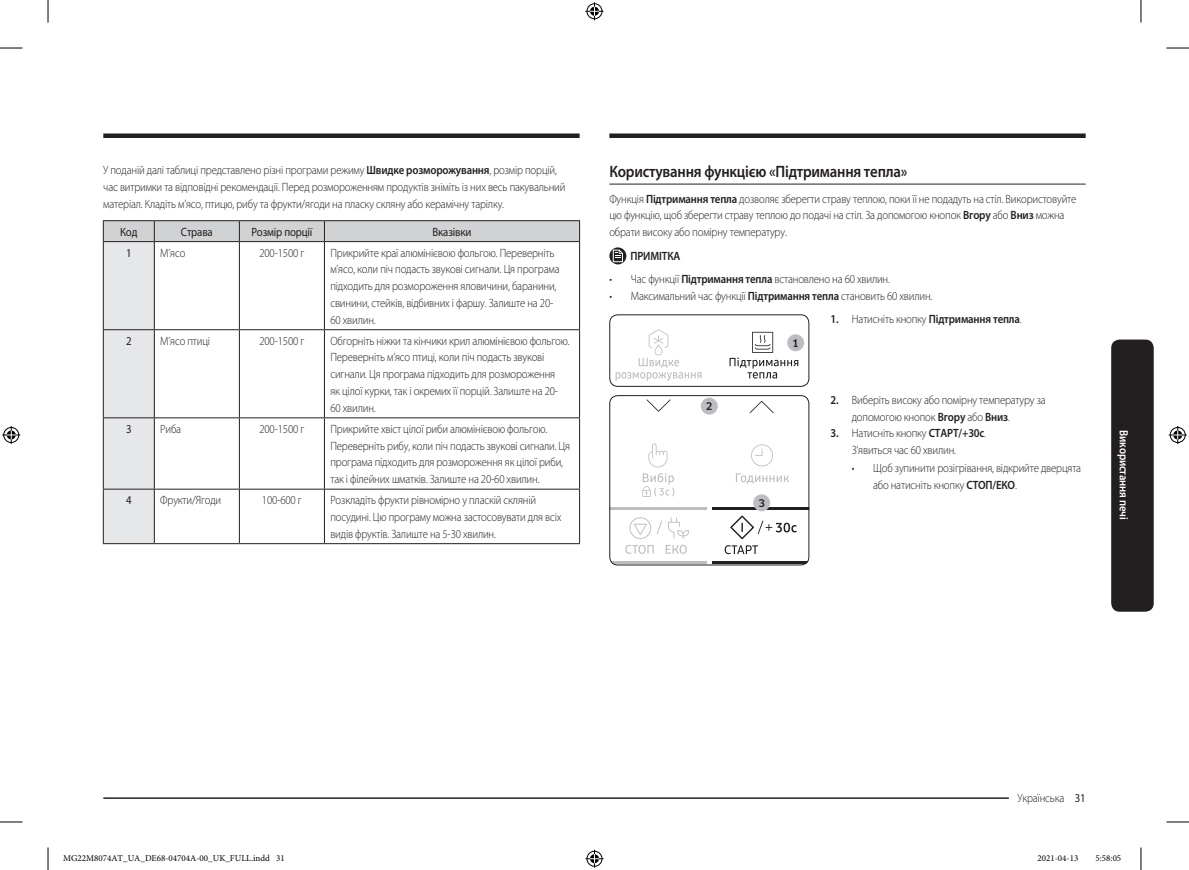
<style>
.page{position:relative;width:1189px;height:870px;background:#fff}
.page>*{position:absolute;margin:0;border:0;box-sizing:border-box;transform-origin:0 0}
.t1{font:600 16.5px "Myriad Pro";letter-spacing:-.015em;color:#231f20;scale:.9 1}
.t2{font:300 12px/16.8px "Myriad Pro";letter-spacing:-.015em;color:#231f20;scale:.9 1}
.t3{font:600 12px "Myriad Pro";letter-spacing:-.015em;color:#231f20;scale:.9 1}
.t4{font:12px "Myriad Pro";letter-spacing:-.015em;color:#231f20;scale:.9 1}
.t5{font:600 12px "Myriad Pro";letter-spacing:-.015em;color:#fff;scale:.9 1}
.t6{font:500 10.35px "Samsung Clan Pro";color:#231f20}
.t7{font:9px "Minion Pro";color:#000}
.s1{font-weight:600}
.s2{font-weight:300}
.s3{font-weight:400}
</style>
<div class="page">
<div style="left:103px;top:133px;width:477px;height:5px;background:#231f20"></div>
<div style="left:609px;top:133px;width:476px;height:5px;background:#231f20"></div>
<hr style="left:103px;top:797px;width:950px;height:2px;background:#231f20">
<div style="left:1009px;top:791px;width:59px;height:15px;background:#fff"></div>
<div style="left:1111px;top:340px;width:43px;height:272px;background:#231f20;border-radius:9px"></div>
<hr style="left:103px;top:220px;width:51px;height:1px;background:#231f20">
<hr style="left:154px;top:220px;width:85px;height:1px;background:#231f20">
<hr style="left:239px;top:220px;width:85px;height:1px;background:#231f20">
<hr style="left:324px;top:220px;width:256px;height:1px;background:#231f20">
<svg style="left:103px;top:221px;width:477px;height:322px"></svg>
<hr style="left:103px;top:241px;width:51px;height:1px;background:#231f20">
<hr style="left:103px;top:242px;width:1px;height:87px;background:#231f20">
<hr style="left:154px;top:241px;width:85px;height:1px;background:#231f20">
<hr style="left:154px;top:242px;width:1px;height:87px;background:#231f20">
<hr style="left:239px;top:241px;width:85px;height:1px;background:#231f20">
<hr style="left:239px;top:242px;width:1px;height:87px;background:#231f20">
<hr style="left:324px;top:241px;width:256px;height:1px;background:#231f20">
<hr style="left:324px;top:242px;width:1px;height:87px;background:#231f20">
<hr style="left:579px;top:242px;width:1px;height:87px;background:#231f20">
<hr style="left:103px;top:329px;width:51px;height:1px;background:#231f20">
<hr style="left:103px;top:330px;width:1px;height:87px;background:#231f20">
<hr style="left:154px;top:329px;width:85px;height:1px;background:#231f20">
<hr style="left:154px;top:330px;width:1px;height:87px;background:#231f20">
<hr style="left:239px;top:329px;width:85px;height:1px;background:#231f20">
<hr style="left:239px;top:330px;width:1px;height:87px;background:#231f20">
<hr style="left:324px;top:329px;width:256px;height:1px;background:#231f20">
<hr style="left:324px;top:330px;width:1px;height:87px;background:#231f20">
<hr style="left:579px;top:330px;width:1px;height:87px;background:#231f20">
<hr style="left:103px;top:417px;width:51px;height:1px;background:#231f20">
<hr style="left:103px;top:418px;width:1px;height:71px;background:#231f20">
<hr style="left:154px;top:417px;width:85px;height:1px;background:#231f20">
<hr style="left:154px;top:418px;width:1px;height:71px;background:#231f20">
<hr style="left:239px;top:417px;width:85px;height:1px;background:#231f20">
<hr style="left:239px;top:418px;width:1px;height:71px;background:#231f20">
<hr style="left:324px;top:417px;width:256px;height:1px;background:#231f20">
<hr style="left:324px;top:418px;width:1px;height:71px;background:#231f20">
<hr style="left:579px;top:418px;width:1px;height:71px;background:#231f20">
<hr style="left:103px;top:489px;width:51px;height:1px;background:#231f20">
<hr style="left:103px;top:489px;width:1px;height:54px;background:#231f20">
<hr style="left:154px;top:489px;width:85px;height:1px;background:#231f20">
<hr style="left:154px;top:489px;width:1px;height:54px;background:#231f20">
<hr style="left:239px;top:489px;width:85px;height:1px;background:#231f20">
<hr style="left:239px;top:489px;width:1px;height:54px;background:#231f20">
<hr style="left:324px;top:489px;width:256px;height:1px;background:#231f20">
<hr style="left:324px;top:489px;width:1px;height:54px;background:#231f20">
<hr style="left:579px;top:489px;width:1px;height:54px;background:#231f20">
<hr style="left:103px;top:543px;width:51px;height:1px;background:#231f20">
<hr style="left:154px;top:543px;width:85px;height:1px;background:#231f20">
<hr style="left:239px;top:543px;width:85px;height:1px;background:#231f20">
<hr style="left:324px;top:543px;width:256px;height:1px;background:#231f20">
<hr style="left:609px;top:184px;width:476px;height:1px;background:#231f20">
<svg style="left:609px;top:247px;width:17px;height:17px"></svg>
<svg style="left:613px;top:250px;width:10px;height:12px"></svg>
<svg style="left:729px;top:332px;width:69px;height:47px"></svg>
<svg style="left:615px;top:329px;width:87px;height:52px"></svg>
<div style="left:787px;top:334px;width:17px;height:17px;background:#bcbdc0;border-radius:50%"></div>
<div style="left:609px;top:314px;width:200px;height:73px;border:1px solid #231f20;border-radius:8px"></div>
<svg style="left:625px;top:545px;width:29px;height:9px"></svg>
<svg style="left:666px;top:545px;width:21px;height:9px"></svg>
<svg style="left:629px;top:517px;width:33px;height:22px"></svg>
<svg style="left:668px;top:517px;width:21px;height:21px"></svg>
<hr style="left:609px;top:508px;width:98px;height:2px;background:#bcbdc0">
<hr style="left:609px;top:562px;width:98px;height:2px;background:#bcbdc0">
<svg style="left:736px;top:473px;width:53px;height:11px"></svg>
<svg style="left:751px;top:444px;width:22px;height:22px"></svg>
<hr style="left:712px;top:508px;width:97px;height:2px;background:#231f20">
<hr style="left:712px;top:562px;width:97px;height:2px;background:#231f20">
<svg style="left:725px;top:545px;width:33px;height:9px"></svg>
<svg style="left:730px;top:515px;width:67px;height:24px"></svg>
<svg style="left:646px;top:399px;width:24px;height:13px"></svg>
<svg style="left:750px;top:401px;width:24px;height:12px"></svg>
<svg style="left:648px;top:443px;width:19px;height:24px"></svg>
<svg style="left:642px;top:473px;width:32px;height:24px"></svg>
<div style="left:701px;top:398px;width:17px;height:17px;background:#bcbdc0;border-radius:50%"></div>
<div style="left:753px;top:494px;width:17px;height:17px;background:#bcbdc0;border-radius:50%"></div>
<div style="left:609px;top:395px;width:200px;height:170px;border:1px solid #231f20;border-radius:8px"></div>
<svg style="left:0;top:48px;width:22px;height:1px"></svg>
<svg style="left:1166px;top:48px;width:23px;height:1px"></svg>
<svg style="left:0;top:822px;width:22px;height:1px"></svg>
<svg style="left:1166px;top:822px;width:23px;height:1px"></svg>
<svg style="left:48px;top:0;width:1px;height:22px"></svg>
<svg style="left:48px;top:847px;width:1px;height:23px"></svg>
<svg style="left:1141px;top:0;width:1px;height:22px"></svg>
<svg style="left:1141px;top:847px;width:1px;height:23px"></svg>
<svg style="left:585px;top:2px;width:18px;height:18px"></svg>
<svg style="left:585px;top:850px;width:18px;height:18px"></svg>
<svg style="left:2px;top:426px;width:18px;height:18px"></svg>
<svg style="left:1169px;top:426px;width:18px;height:18px"></svg>
<p class="t2" style="left:103px;top:162px;width:515px">У поданій далі таблиці представлено різні програми режиму <span class="s1">Швидке розморожування</span>, розмір порцій, час витримки та відповідні рекомендації. Перед розмороженням продуктів зніміть із них весь пакувальний матеріал. Кладіть м’ясо, птицю, рибу та фрукти/ягоди на пласку скляну або керамічну тарілку.</p>
<p class="t4" style="left:120px;top:224px;width:21px">Код</p>
<p class="t4" style="left:181px;top:224px;width:37px">Страва</p>
<p class="t4" style="left:251px;top:224px;width:69px">Розмір порції</p>
<p class="t4" style="left:433px;top:224px;width:45px">Вказівки</p>
<p class="t4" style="left:126px;top:245px;width:8px">1</p>
<p class="t2" style="left:160px;top:244px;width:29px">М’ясо</p>
<p class="t2" style="left:259px;top:244px;width:51px">200-1500 г</p>
<p class="t2" style="left:330px;top:244px;width:256px">Прикрийте краї алюмінієвою фольгою. Переверніть м’ясо, коли піч подасть звукові сигнали. Ця програма підходить для розмороження яловичини, баранини, свинини, стейків, відбивних і фаршу. Залиште на 20- 60 хвилин.</p>
<p class="t4" style="left:126px;top:333px;width:8px">2</p>
<p class="t2" style="left:160px;top:332px;width:57px">М’ясо птиці</p>
<p class="t2" style="left:259px;top:332px;width:51px">200-1500 г</p>
<p class="t2" style="left:330px;top:332px;width:267px">Обгорніть ніжки та кінчики крил алюмінієвою фольгою.<br>Переверніть м’ясо птиці, коли піч подасть звукові сигнали. Ця програма підходить для розмороження<br>як цілої курки, так і окремих її порцій. Залиште на 20- 60 хвилин.</p>
<p class="t4" style="left:126px;top:421px;width:8px">3</p>
<p class="t2" style="left:160px;top:421px;width:25px">Риба</p>
<p class="t2" style="left:259px;top:421px;width:51px">200-1500 г</p>
<p class="t2" style="left:330px;top:421px;width:268px">Прикрийте хвіст цілої риби алюмінієвою фольгою.<br>Переверніть рибу, коли піч подасть звукові сигнали. Ця програма підходить для розмороження як цілої риби, так і філейних шматків. Залиште на 20-60 хвилин.</p>
<p class="t4" style="left:126px;top:493px;width:8px">4</p>
<p class="t2" style="left:160px;top:492px;width:69px">Фрукти/Ягоди</p>
<p class="t2" style="left:262px;top:492px;width:46px">100-600 г</p>
<p class="t2" style="left:330px;top:492px;width:258px">Розкладіть фрукти рівномірно у пласкій скляній посудині. Цю програму можна застосовувати для всіх видів фруктів. Залиште на 5-30 хвилин.</p>
<h1 class="t1" style="left:609px;top:161px;width:332px">Користування функцією «Підтримання тепла»</h1>
<p class="t2" style="left:609px;top:190px;width:520px">Функція <span class="s1">Підтримання тепла</span> дозволяє зберегти страву теплою, поки її не подадуть на стіл. Використовуйте цю функцію, щоб зберегти страву теплою до подачі на стіл. За допомогою кнопок <span class="s1">Вгору</span> або <span class="s1">Вниз</span> можна обрати високу або помірну температуру.</p>
<p class="t3" style="left:630px;top:248px;width:57px">ПРИМІТКА</p>
<p class="t2" style="left:609px;top:271px;width:313px">• Час функції <span class="s1">Підтримання тепла</span> встановлено на 60 хвилин.</p>
<p class="t2" style="left:609px;top:287px;width:360px">• Максимальний час функції <span class="s1">Підтримання тепла</span> становить 60 хвилин.</p>
<p class="t6" style="left:792px;top:337px;width:8px">1</p>
<p class="t3" style="left:830px;top:312px;width:214px">1. <span class="s2">Натисніть кнопку</span> Підтримання тепла<span class="s2">.</span></p>
<p class="t6" style="left:706px;top:400px;width:8px">2</p>
<p class="t6" style="left:758px;top:497px;width:8px">3</p>
<p class="t2" style="left:852px;top:392px;width:217px;text-indent:-21px"><span class="s1">2.</span> Виберіть високу або помірну температуру за допомогою кнопок <span class="s1">Вгору</span> або <span class="s1">Вниз</span>.</p>
<p class="t2" style="left:852px;top:425px;width:151px;text-indent:-21px"><span class="s1">3.</span> Натисніть кнопку <span class="s1">СТАРТ/+30с</span>.<br>З’явиться час 60 хвилин.</p>
<p class="t2" style="left:873px;top:460px;width:233px;text-indent:-21px">• Щоб зупинити розігрівання, відкрийте дверцята або натисніть кнопку <span class="s1">СТОП/ЕКО</span>.</p>
<p class="t5" style="left:1131px;top:430px;width:101px;rotate:90deg">Використання печі</p>
<p class="t2" style="left:1017px;top:790px;width:77px">Українська <span class="s3">31</span></p>
<p class="t7" style="left:63px;top:852px;width:223px">MG22M8074AT_UA_DE68-04704A-00_UK_FULL.indd 31</p>
<p class="t7" style="left:1037px;top:852px;width:42px">2021-04-13</p>
<p class="t7" style="left:1095px;top:852px;width:27px">5:58:05</p>
</div>
